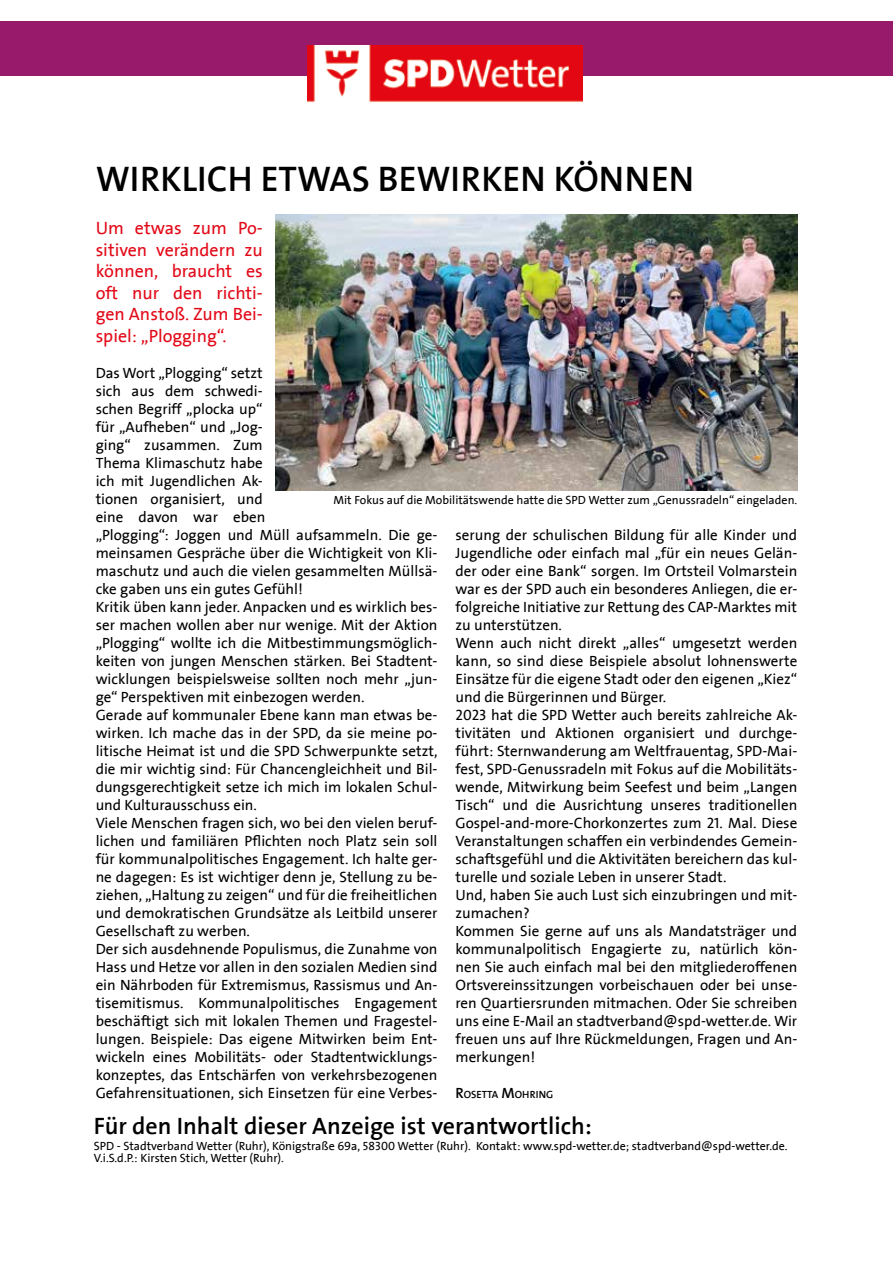
<style>
.page{position:relative;width:893px;height:1263px;background:#fff}
.page>*{position:absolute;margin:0;border:0;box-sizing:border-box;transform-origin:0 0}
.t1{font:700 36px "SPD2002 The Sans";color:#000}
.t2{font:700 24px "SPD2002 The Sans";color:#000}
.t3{font:18px/21.6px "SPD2002 The Sans";color:#e30918;text-align:justify}
.t4{font:15px/18px "SPD2002 The Sans";color:#000}
.t5{font:12px/12px "SPD2002 The Sans";color:#000}
.t6{font:700 10.5px "SPD2002 The Sans";color:#000}
.s1{font-size:15px}
</style>
<div class="page">
<div style="left:0;top:21px;width:893px;height:55px;background:#981a6a"></div>
<img style="left:307px;top:46px;width:276px;height:56px">
<img style="left:276px;top:214px;width:521px;height:277px">
<h1 class="t1" style="left:96px;top:160px;width:600px">WIRKLICH ETWAS BEWIRKEN KÖNNEN</h1>
<p class="t3" style="left:96px;top:218px;width:169px">Um etwas zum Po&shy;sitiven verändern zu können, braucht es oft nur den richti&shy;gen Anstoß. Zum Bei&shy;spiel: „Plogging“.</p>
<p class="t4" style="left:96px;top:364px;width:343px">Das Wort „Plogging“ setzt<br>sich aus dem schwedi-<br>schen Begriff „plocka up“<br>für „Aufheben“ und „Jog-<br>ging“ zusammen. Zum<br>Thema Klimaschutz habe<br>ich mit Jugendlichen Ak-<br>tionen organisiert, und<br>eine davon war eben<br>„Plogging“: Joggen und Müll aufsammeln. Die ge&shy;meinsamen Gespräche über die Wichtigkeit von Kli&shy;maschutz und auch die vielen gesammelten Müllsä&shy;cke gaben uns ein gutes Gefühl!<br>Kritik üben kann jeder. Anpacken und es wirklich bes&shy;ser machen wollen aber nur wenige. Mit der Aktion „Plogging“ wollte ich die Mitbestimmungsmöglich&shy;keiten von jungen Menschen stärken. Bei Stadtent&shy;wicklungen beispielsweise sollten noch mehr „jun&shy;ge“ Perspektiven mit einbezogen werden.<br>Gerade auf kommunaler Ebene kann man etwas be&shy;wirken. Ich mache das in der SPD, da sie meine po&shy;litische Heimat ist und die SPD Schwerpunkte setzt, die mir wichtig sind: Für Chancengleichheit und Bil&shy;dungsgerechtigkeit setze ich mich im lokalen Schul&shy;und Kulturausschuss ein.<br>Viele Menschen fragen sich, wo bei den vielen beruf&shy;lichen und familiären Pflichten noch Platz sein soll für kommunalpolitisches Engagement. Ich halte ger&shy;ne dagegen: Es ist wichtiger denn je, Stellung zu be&shy;ziehen, „Haltung zu zeigen“ und für die freiheitlichen und demokratischen Grundsätze als Leitbild unserer Gesellschaft zu werben.<br>Der sich ausdehnende Populismus, die Zunahme von Hass und Hetze vor allen in den sozialen Medien sind ein Nährboden für Extremismus, Rassismus und An&shy;tisemitismus. Kommunalpolitisches Engagement beschäftigt sich mit lokalen Themen und Fragestel&shy;lungen. Beispiele: Das eigene Mitwirken beim Ent&shy;wickeln eines Mobilitäts- oder Stadtentwicklungs&shy;konzeptes, das Entschärfen von verkehrsbezogenen Gefahrensituationen, sich Einsetzen für eine Verbes-</p>
<p class="t5" style="left:333px;top:494px;width:465px">Mit Fokus auf die Mobilitätswende hatte die SPD Wetter zum „Genussradeln“ eingeladen.</p>
<p class="t4" style="left:455px;top:526px;width:343px">serung der schulischen Bildung für alle Kinder und Jugendliche oder einfach mal „für ein neues Gelän&shy;der oder eine Bank“ sorgen. Im Ortsteil Volmarstein war es der SPD auch ein besonderes Anliegen, die er&shy;folgreiche Initiative zur Rettung des CAP-Marktes mit zu unterstützen.<br>Wenn auch nicht direkt „alles“ umgesetzt werden kann, so sind diese Beispiele absolut lohnenswerte Einsätze für die eigene Stadt oder den eigenen „Kiez“ und die Bürgerinnen und Bürger.<br>2023 hat die SPD Wetter auch bereits zahlreiche Ak&shy;tivitäten und Aktionen organisiert und durchge&shy;führt: Sternwanderung am Weltfrauentag, SPD-Mai&shy;fest, SPD-Genussradeln mit Fokus auf die Mobilitäts&shy;wende, Mitwirkung beim Seefest und beim „Langen Tisch“ und die Ausrichtung unseres traditionellen Gospel-and-more-Chorkonzertes zum 21. Mal. Diese Veranstaltungen schaffen ein verbindendes Gemein&shy;schaftsgefühl und die Aktivitäten bereichern das kul&shy;turelle und soziale Leben in unserer Stadt.<br>Und, haben Sie auch Lust sich einzubringen und mit&shy;zumachen?<br>Kommen Sie gerne auf uns als Mandatsträger und kommunalpolitisch Engagierte zu, natürlich kön&shy;nen Sie auch einfach mal bei den mitgliederoffenen Ortsvereinssitzungen vorbeischauen oder bei unse&shy;ren Quartiersrunden mitmachen. Oder Sie schreiben uns eine E-Mail an stadtverband@spd-wetter.de. Wir freuen uns auf Ihre Rückmeldungen, Fragen und An&shy;merkungen!</p>
<p class="t6" style="left:455px;top:1089px;width:99px"><span class="s1">R</span>OSETTA <span class="s1">M</span>OHRING</p>
<h2 class="t2" style="left:94px;top:1113px;width:500px">Für den Inhalt dieser Anzeige ist verantwortlich:</h2>
<p class="t5" style="left:94px;top:1141px;width:695px">SPD - Stadtverband Wetter (Ruhr), Königstraße 69a, 58300 Wetter (Ruhr). Kontakt: www.spd-wetter.de; stadtverband@spd-wetter.de.<br>V.i.S.d.P.: Kirsten Stich, Wetter (Ruhr).</p>
</div>
